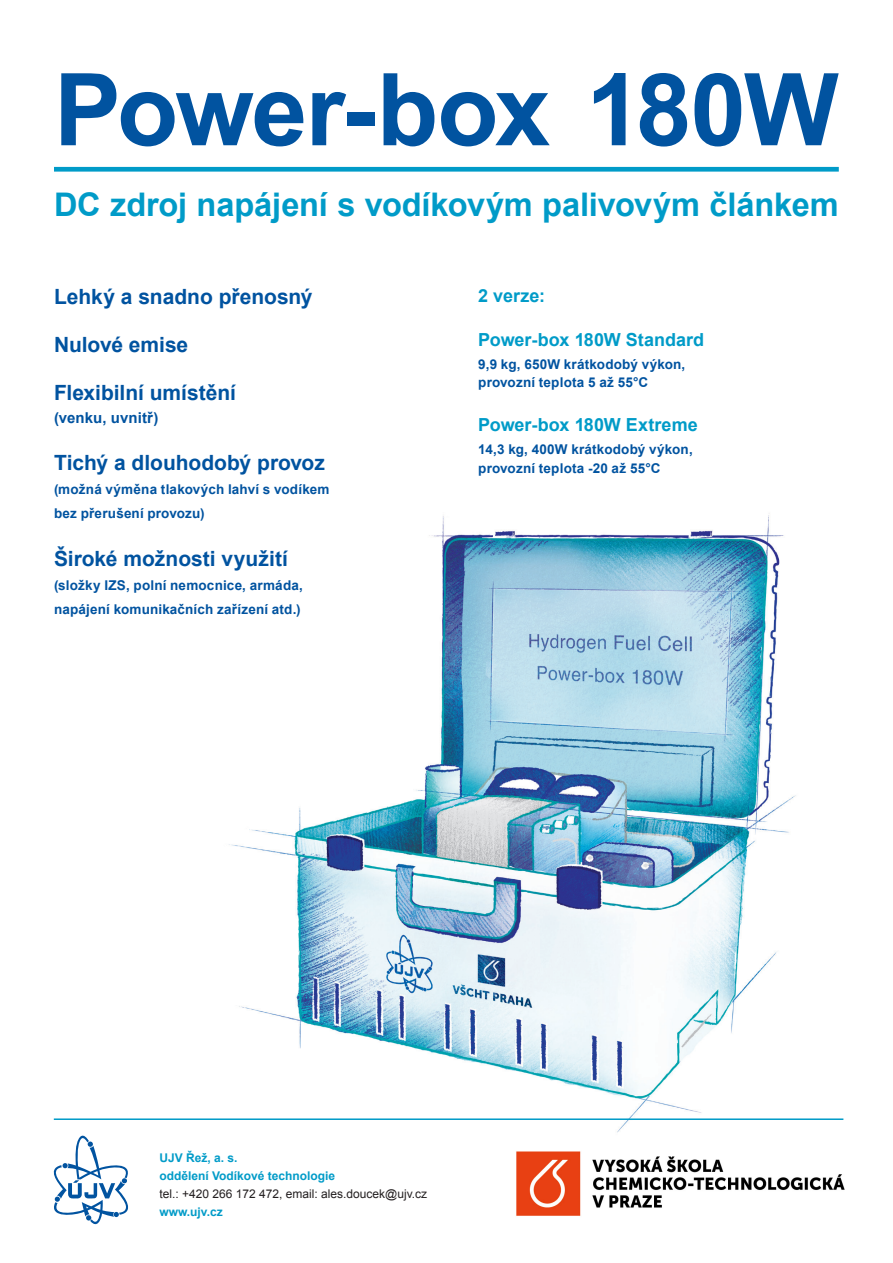
<style>
.page{position:relative;width:893px;height:1263px;background:#fff}
.page>*{position:absolute;margin:0;border:0;box-sizing:border-box;transform-origin:0 0}
.t1{font:700 100.5px "Arial";letter-spacing:-.025em;color:#0153a0}
.t2{font:700 32.55px "Arial";letter-spacing:-.005em;color:#009bc8}
.t3{font:700 21px "Arial";color:#0153a0}
.t4{font:700 18px "Arial";color:#009bc8}
.t5{font:700 15px "Arial";letter-spacing:.005em;color:#0153a0}
.t6{font:700 13.5px/24px "Arial";letter-spacing:.015em;color:#0153a0}
.t7{font:700 12px "Arial";color:#009bc8}
.t8{font:12px "Arial";color:#231f20}
</style>
<div class="page">
<img style="left:229px;top:515px;width:615px;height:618px">
<div style="left:54px;top:167px;width:785px;height:5px;background:#009bc8"></div>
<svg style="left:53px;top:1135px;width:75px;height:90px"></svg>
<hr style="left:54px;top:1118px;width:789px;height:2px;background:#009bc8">
<img style="left:516px;top:1151px;width:329px;height:65px">
<p class="t1" style="left:54px;top:43px;width:786px">Power-box 180W</p>
<p class="t2" style="left:54px;top:183px;width:786px">DC zdroj napájení s vodíkovým palivovým článkem</p>
<p class="t3" style="left:54px;top:283px;width:260px">Lehký a snadno přenosný</p>
<p class="t3" style="left:54px;top:331px;width:136px">Nulové emise</p>
<p class="t3" style="left:54px;top:379px;width:184px">Flexibilní umístění</p>
<p class="t5" style="left:54px;top:407px;width:106px">(venku, uvnitř)</p>
<p class="t3" style="left:54px;top:449px;width:272px">Tichý a dlouhodobý provoz</p>
<p class="t6" style="left:54px;top:478px;width:277px">(možná výměna tlakových lahví s vodíkem bez přerušení provozu)</p>
<p class="t3" style="left:54px;top:545px;width:236px">Široké možnosti využití</p>
<p class="t6" style="left:54px;top:574px;width:250px">(složky IZS, polní nemocnice, armáda, napájení komunikačních zařízení atd.)</p>
<p class="t4" style="left:478px;top:284px;width:68px">2 verze:</p>
<p class="t4" style="left:478px;top:328px;width:227px">Power-box 180W Standard</p>
<p class="t6" style="left:478px;top:356px;width:209px;line-height:18px">9,9 kg, 650W krátkodobý výkon, provozní teplota 5 až 55°C</p>
<p class="t4" style="left:478px;top:413px;width:221px">Power-box 180W Extreme</p>
<p class="t6" style="left:478px;top:440px;width:216px;line-height:19.5px">14,3 kg, 400W krátkodobý výkon, provozní teplota -20 až 55°C</p>
<p class="t7" style="left:159px;top:1150px;width:80px">UJV Řež, a. s.</p>
<p class="t7" style="left:159px;top:1168px;width:177px">oddělení Vodíkové technologie</p>
<p class="t8" style="left:159px;top:1186px;width:269px">tel.: +420 266 172 472, email: ales.doucek@ujv.cz</p>
<p class="t7" style="left:159px;top:1204px;width:65px">www.ujv.cz</p>
</div>
